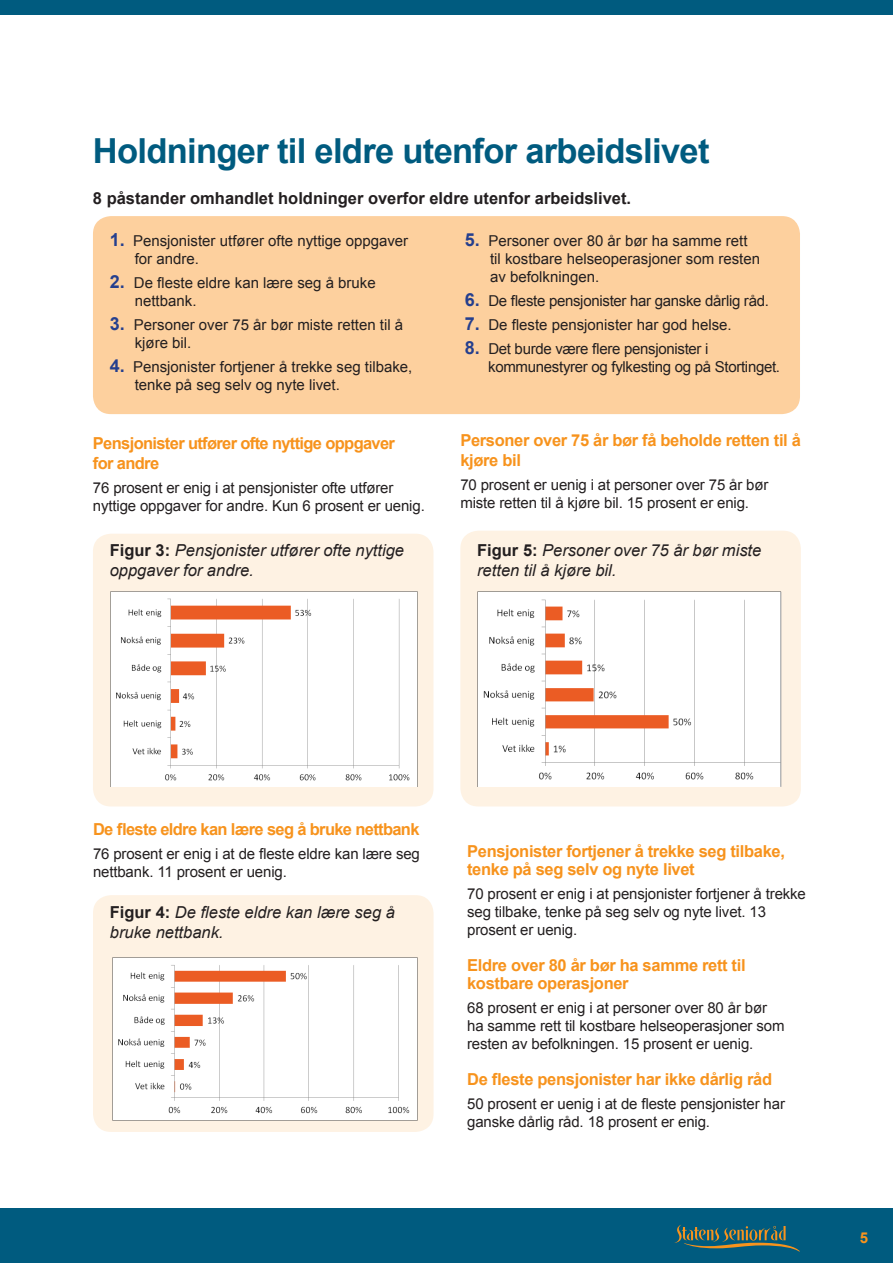
<style>
.page{position:relative;width:893px;height:1263px;background:#fff}
.page>*{position:absolute;margin:0;border:0;box-sizing:border-box;transform-origin:0 0}
.t1{font:700 34.5px "Arial";letter-spacing:-.02em;color:#005b7f}
.t2{font:700 16.5px/19.8px "Arial";letter-spacing:-.02em;color:#f7931d}
.t3{font:italic 16.5px/19.8px "Arial";color:#231f20}
.t4{font:700 16.5px "Arial";letter-spacing:-.04em;color:#f7931d}
.t5{font:700 16.5px "Arial";color:#231f20}
.t6{font:15px/18px "Arial";letter-spacing:-.01em;color:#231f20}
.t7{font:700 15px "Arial";color:#f7931d}
.s1{font-weight:700;font-size:18px;color:#253f8e}
.s2{font-weight:700;font-style:normal}
</style>
<div class="page">
<div style="left:0;top:0;width:893px;height:14px;background:#005b7f"></div>
<div style="left:93px;top:216px;width:707px;height:198px;background:#fdd09e;border-radius:18px"></div>
<div style="left:93px;top:534px;width:340px;height:272px;background:#fef2e3;border-radius:18px"></div>
<div style="left:93px;top:895px;width:341px;height:237px;background:#fef2e3;border-radius:18px"></div>
<img style="left:111px;top:591px;width:306px;height:196px">
<img style="left:113px;top:957px;width:304px;height:163px">
<div style="left:460px;top:531px;width:341px;height:275px;background:#fef2e3;border-radius:18px"></div>
<img style="left:478px;top:591px;width:303px;height:196px">
<div style="left:0;top:1209px;width:893px;height:54px;background:#005b7f"></div>
<svg style="left:675px;top:1225px;width:125px;height:26px"></svg>
<hr style="left:780px;top:592px;width:1px;height:195px;background:#939598">
<p class="t1" style="left:93px;top:127px;width:618px">Holdninger til eldre utenfor arbeidslivet</p>
<p class="t5" style="left:93px;top:187px;width:540px">8 påstander omhandlet holdninger overfor eldre utenfor arbeidslivet.</p>
<p class="t6" style="left:135px;top:232px;width:275px;text-indent:-25px"><span class="s1">1.</span> Pensjonister utfører ofte nyttige oppgaver for andre.</p>
<p class="t6" style="left:135px;top:274px;width:242px;text-indent:-25px"><span class="s1">2.</span> De fleste eldre kan lære seg å bruke nettbank.</p>
<p class="t6" style="left:135px;top:316px;width:270px;text-indent:-25px"><span class="s1">3.</span> Personer over 75 år bør miste retten til å kjøre bil.</p>
<p class="t6" style="left:135px;top:358px;width:279px;text-indent:-25px"><span class="s1">4.</span> Pensjonister fortjener å trekke seg tilbake, tenke på seg selv og nyte livet.</p>
<p class="t6" style="left:490px;top:232px;width:272px;text-indent:-25px"><span class="s1">5.</span> Personer over 80 år bør ha samme rett til kostbare helseoperasjoner som resten av befolkningen.</p>
<p class="t6" style="left:465px;top:292px;width:305px"><span class="s1">6.</span> De fleste pensjonister har ganske dårlig råd.</p>
<p class="t6" style="left:465px;top:316px;width:268px"><span class="s1">7.</span> De fleste pensjonister har god helse.</p>
<p class="t6" style="left:465px;top:340px;width:245px"><span class="s1">8.</span> Det burde være flere pensjonister i</p>
<p class="t6" style="left:488px;top:358px;width:293px">kommunestyrer og fylkesting og på Stortinget.</p>
<p class="t4" style="left:93px;top:433px;width:304px">Pensjonister utfører ofte nyttige oppgaver</p>
<p class="t4" style="left:93px;top:452px;width:68px">for andre</p>
<p class="t6" style="left:93px;top:479px;width:302px">76 prosent er enig i at pensjonister ofte utfører</p>
<p class="t6" style="left:93px;top:497px;width:333px">nyttige oppgaver for andre. Kun 6 prosent er uenig.</p>
<p class="t3" style="left:110px;top:541px;width:296px"><span class="s2">Figur 3:</span> Pensjonister utfører ofte nyttige oppgaver for andre.</p>
<p class="t2" style="left:460px;top:431px;width:342px">Personer over 75 år bør få beholde retten til å kjøre bil</p>
<p class="t6" style="left:460px;top:475px;width:310px">70 prosent er uenig i at personer over 75 år bør miste retten til å kjøre bil. 15 prosent er enig.</p>
<p class="t3" style="left:477px;top:541px;width:286px"><span class="s2">Figur 5:</span> Personer over 75 år bør miste retten til å kjøre bil.</p>
<p class="t4" style="left:93px;top:818px;width:328px">De fleste eldre kan lære seg å bruke nettbank</p>
<p class="t6" style="left:93px;top:845px;width:328px">76 prosent er enig i at de fleste eldre kan lære seg nettbank. 11 prosent er uenig.</p>
<p class="t3" style="left:110px;top:903px;width:287px"><span class="s2">Figur 4:</span> De fleste eldre kan lære seg å bruke nettbank.</p>
<p class="t2" style="left:467px;top:843px;width:319px;line-height:18px">Pensjonister fortjener å trekke seg tilbake, tenke på seg selv og nyte livet</p>
<p class="t6" style="left:467px;top:885px;width:340px">70 prosent er enig i at pensjonister fortjener å trekke seg tilbake, tenke på seg selv og nyte livet. 13 prosent er uenig.</p>
<p class="t2" style="left:467px;top:956px;width:280px">Eldre over 80 år bør ha samme rett til</p>
<p class="t2" style="left:467px;top:974px;width:163px">kostbare operasjoner</p>
<p class="t6" style="left:467px;top:999px;width:319px">68 prosent er enig i at personer over 80 år bør ha samme rett til kostbare helseoperasjoner som resten av befolkningen. 15 prosent er uenig.</p>
<p class="t2" style="left:467px;top:1070px;width:307px">De fleste pensjonister har ikke dårlig råd</p>
<p class="t6" style="left:467px;top:1095px;width:319px">50 prosent er uenig i at de fleste pensjonister har ganske dårlig råd. 18 prosent er enig.</p>
<p class="t7" style="left:860px;top:1227px;width:10px">5</p>
</div>
